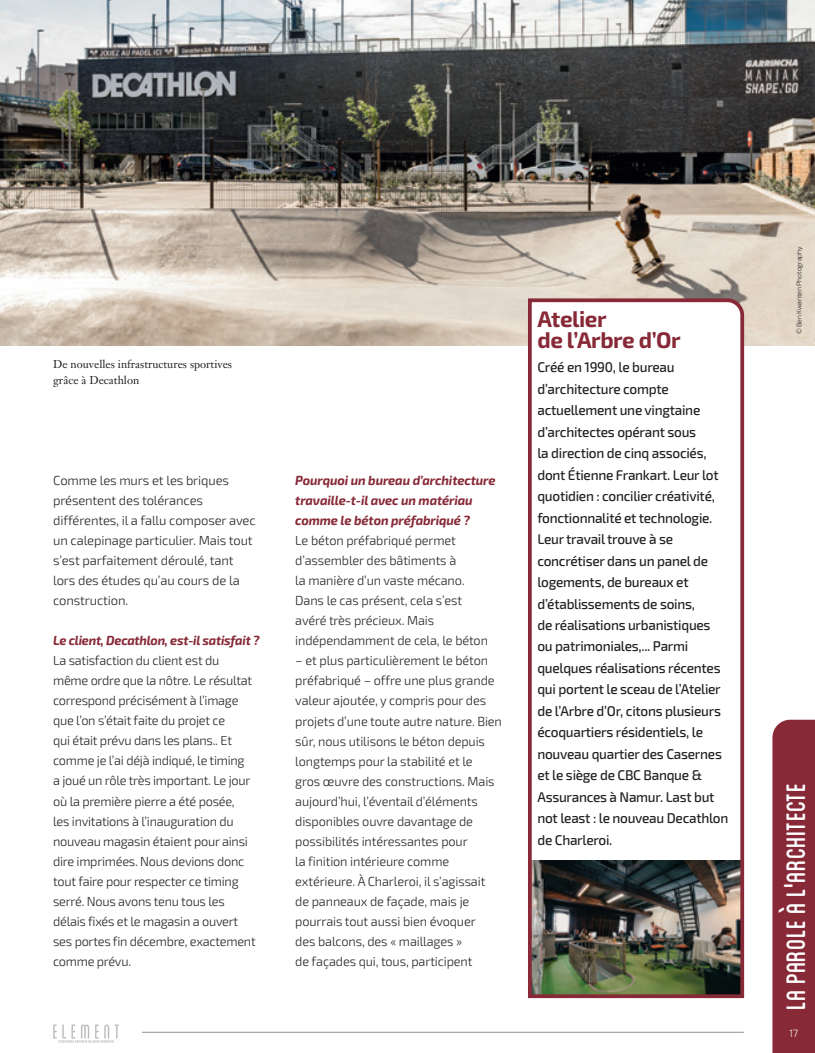
<style>
.page{position:relative;width:815px;height:1053px;background:#fff}
.page>*{position:absolute;margin:0;border:0;box-sizing:border-box;transform-origin:0 0}
.t1{font:37.5px "Blanch Caps";color:#fff}
.t2{font:700 22.5px/21.5px "Exo 2";letter-spacing:-.02em;color:#872937}
.t3{font:500 14.12px/21.5px "Exo 2";letter-spacing:-.02em;color:#231f20}
.t4{font:300 13.12px/20px "Exo 2";letter-spacing:-.01em;color:#231f20}
.t5{font:italic 700 13.12px/20px "Exo 2";letter-spacing:-.01em;color:#872937}
.t6{font:italic 700 13.12px "Exo 2";letter-spacing:-.01em;color:#872937;scale:.96 1}
.t7{font:11.25px/16.2px "Janson Text LT Std";color:#231f20}
.t8{font:300 10px "Exo";color:#fff}
.t9{font:300 6.88px "Exo 2";letter-spacing:-.01em;color:#231f20}
</style>
<div class="page">
<svg style="left:53px;top:1024px;width:66px;height:18px"></svg>
<hr style="left:142px;top:1031px;width:601px;height:1px;background:#a5a8a9">
<div style="left:772px;top:719px;width:43px;height:333px;background:#872937"></div>
<img style="left:0;top:0;width:815px;height:345px">
<svg style="left:526px;top:296px;width:220px;height:703px"></svg>
<h2 class="t2" style="left:537px;top:308px;width:145px">Atelier<br>de l’Arbre d’Or</h2>
<p class="t7" style="left:53px;top:355px;width:180px">De nouvelles infrastructures sportives grâce à Decathlon</p>
<p class="t3" style="left:537px;top:357px;width:193px">Créé en 1990, le bureau d’architecture compte actuellement une vingtaine d’architectes opérant sous<br>la direction de cinq associés, dont Étienne Frankart. Leur lot quotidien : concilier créativité, fonctionnalité et technologie.<br>Leur travail trouve à se concrétiser dans un panel de logements, de bureaux et d’établissements de soins,<br>de réalisations urbanistiques ou patrimoniales,... Parmi quelques réalisations récentes qui portent le sceau de l’Atelier de l’Arbre d’Or, citons plusieurs écoquartiers résidentiels, le nouveau quartier des Casernes et le siège de CBC Banque &amp;<br>Assurances à Namur. Last but not least : le nouveau Decathlon de Charleroi.</p>
<p class="t5" style="left:295px;top:471px;width:202px">Pourquoi un bureau d’architecture travaille-t-il avec un matériau comme le béton préfabriqué ?</p>
<p class="t4" style="left:295px;top:531px;width:194px">Le béton préfabriqué permet d’assembler des bâtiments à<br>la manière d’un vaste mécano.<br>Dans le cas présent, cela s’est avéré très précieux. Mais indépendamment de cela, le béton</p>
<p class="t4" style="left:295px;top:651px;width:208px">– et plus particulièrement le béton préfabriqué – offre une plus grande valeur ajoutée, y compris pour des projets d’une toute autre nature. Bien sûr, nous utilisons le béton depuis longtemps pour la stabilité et le<br>gros œuvre des constructions. Mais aujourd’hui, l’éventail d’éléments disponibles ouvre davantage de possibilités intéressantes pour<br>la finition intérieure comme extérieure. À Charleroi, il s’agissait de panneaux de façade, mais je pourrais tout aussi bien évoquer<br>des balcons, des « maillages »<br>de façades qui, tous, participent</p>
<p class="t4" style="left:53px;top:471px;width:204px">Comme les murs et les briques présentent des tolérances différentes, il a fallu composer avec un calepinage particulier. Mais tout s’est parfaitement déroulé, tant lors des études qu’au cours de la construction.</p>
<p class="t6" style="left:53px;top:633px;width:217px">Le client, Decathlon, est-il satisfait ?</p>
<p class="t4" style="left:53px;top:651px;width:204px">La satisfaction du client est du même ordre que la nôtre. Le résultat correspond précisément à l’image que l’on s’était faite du projet ce<br>qui était prévu dans les plans.. Et comme je l’ai déjà indiqué, le timing<br>a joué un rôle très important. Le jour où la première pierre a été posée,<br>les invitations à l’inauguration du nouveau magasin étaient pour ainsi dire imprimées. Nous devions donc tout faire pour respecter ce timing serré. Nous avons tenu tous les délais fixés et le magasin a ouvert ses portes fin décembre, exactement comme prévu.</p>
<p class="t9" style="left:795px;top:334px;width:90px;rotate:-90deg">© Ben Kwanten Photography</p>
<h1 class="t1" style="left:779px;top:1010px;width:229px;rotate:-90deg">LA PAROLE À L'ARCHITECTE</h1>
<p class="t8" style="left:789px;top:1026px;width:11px">17</p>
</div>
